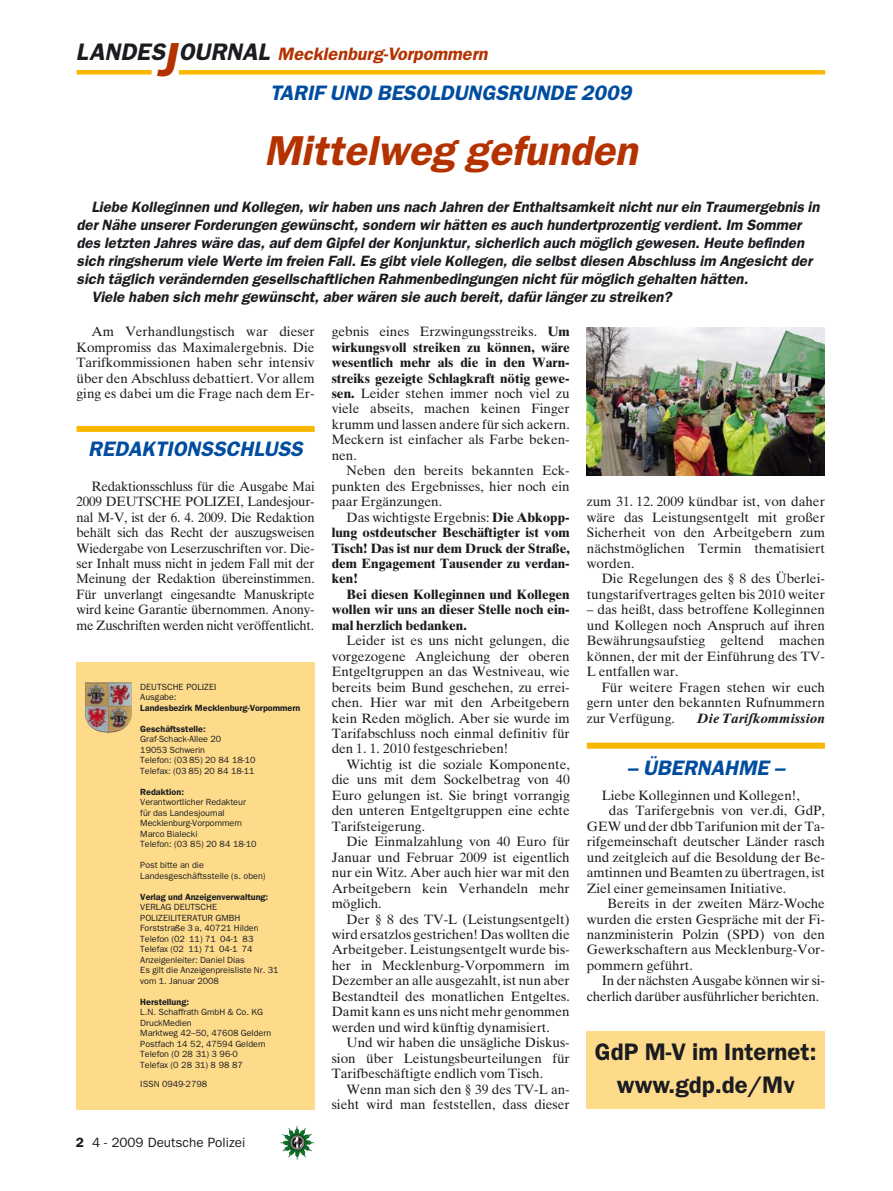
<style>
.page{position:relative;width:893px;height:1191px;background:#fff}
.page>*{position:absolute;margin:0;border:0;box-sizing:border-box;transform-origin:0 0}
.t1{font:italic 600 42px "Franklin Gothic";color:#b43200}
.t2{font:600 24px/33px "Franklin Gothic";color:#1b1c20;text-align:center}
.t3{font:italic 600 21px "Franklin Gothic";color:#004d9f}
.t4{font:italic 600 18px "Franklin Gothic";color:#b43200}
.t5{font:italic 600 15px "Franklin Gothic";color:#1b1c20}
.t6{font:13.5px/15.5px "Times Ten";color:#1b1c20;text-align:justify}
.t7{font:700 13.5px/15.5px "Times Ten";color:#1b1c20;text-align:justify}
.t8{font:13.5px "Franklin Gothic";color:#1b1c20}
.t9{font:italic 700 13.5px "Times Ten";color:#1b1c20}
.t10{font:9px/10.5px "Franklin Gothic";color:#1b1c20}
.t11{font:600 9px "Franklin Gothic";color:#1b1c20}
.s1{font-size:24px;color:#1b1c20}
.s2{font-size:48px}
.s3{font-weight:700}
.s4{font-weight:400}
.s5{font-weight:600}
</style>
<div class="page">
<img style="left:282px;top:1127px;width:32px;height:32px">
<div style="left:77px;top:662px;width:238px;height:448px;background:#fddb8b"></div>
<img style="left:85px;top:682px;width:47px;height:51px">
<hr style="left:77px;top:70px;width:75px;height:4px;background:#f9b700">
<div style="left:179px;top:70px;width:646px;height:5px;background:#f9b700"></div>
<div style="left:77px;top:426px;width:238px;height:6px;background:#f9b700"></div>
<div style="left:587px;top:1031px;width:238px;height:78px;background:#fddb8b"></div>
<img style="left:587px;top:327px;width:238px;height:148px">
<div style="left:587px;top:742px;width:238px;height:6px;background:#f9b700"></div>
<h3 class="t4" style="left:76px;top:48px;width:416px"><span class="s1">LANDES</span><span class="s2">J</span><span class="s1">OURNAL</span> Mecklenburg-Vorpommern</h3>
<h3 class="t3" style="left:270px;top:86px;width:366px">TARIF UND BESOLDUNGSRUNDE 2009</h3>
<h1 class="t1" style="left:264px;top:136px;width:382px">Mittelweg gefunden</h1>
<p class="t5" style="left:91px;top:202px;width:732px">Liebe Kolleginnen und Kollegen, wir haben uns nach Jahren der Enthaltsamkeit nicht nur ein Traumergebnis in</p>
<p class="t5" style="left:77px;top:220px;width:729px">der Nähe unserer Forderungen gewünscht, sondern wir hätten es auch hundertprozentig verdient. Im Sommer</p>
<p class="t5" style="left:77px;top:238px;width:732px">des letzten Jahres wäre das, auf dem Gipfel der Konjunktur, sicherlich auch möglich gewesen. Heute befinden</p>
<p class="t5" style="left:77px;top:256px;width:740px">sich ringsherum viele Werte im freien Fall. Es gibt viele Kollegen, die selbst diesen Abschluss im Angesicht der</p>
<p class="t5" style="left:77px;top:274px;width:676px">sich täglich verändernden gesellschaftlichen Rahmenbedingungen nicht für möglich gehalten hätten.</p>
<p class="t5" style="left:91px;top:292px;width:584px">Viele haben sich mehr gewünscht, aber wären sie auch bereit, dafür länger zu streiken?</p>
<p class="t6" style="left:77px;top:325px;width:240px;text-indent:15px">Am Verhandlungstisch war dieser Kompromiss das Maximalergebnis. Die Tarifkommissionen haben sehr intensiv über den Abschluss debattiert. Vor allem ging es dabei um die Frage nach dem Er-</p>
<p class="t6" style="left:332px;top:325px;width:240px">gebnis eines Erzwingungsstreiks. <span class="s3">Um wirkungsvoll streiken zu können, wäre wesentlich mehr als die in den Warn&shy;streiks gezeigte Schlagkraft nötig gewe&shy;sen.</span> Leider stehen immer noch viel zu viele abseits, machen keinen Finger krumm und lassen andere für sich ackern.<br>Meckern ist einfacher als Farbe beken&shy;nen.</p>
<p class="t6" style="left:332px;top:464px;width:240px;text-indent:15px">Neben den bereits bekannten Eck&shy;punkten des Ergebnisses, hier noch ein paar Ergänzungen.</p>
<p class="t7" style="left:332px;top:510px;width:240px;text-indent:15px"><span class="s4">Das wichtigste Ergebnis:</span> Die Abkopp&shy;lung ostdeutscher Beschäftigter ist vom Tisch! Das ist nur dem Druck der Straße, dem Engagement Tausender zu verdan&shy;ken!</p>
<p class="t7" style="left:332px;top:588px;width:240px;text-indent:15px">Bei diesen Kolleginnen und Kollegen wollen wir uns an dieser Stelle noch ein&shy;mal herzlich bedanken.</p>
<p class="t6" style="left:332px;top:634px;width:240px;text-indent:15px">Leider ist es uns nicht gelungen, die vorgezogene Angleichung der oberen Entgeltgruppen an das Westniveau, wie bereits beim Bund geschehen, zu errei&shy;chen. Hier war mit den Arbeitgebern kein Reden möglich. Aber sie wurde im Tarifabschluss noch einmal definitiv für den 1. 1. 2010 festgeschrieben!</p>
<p class="t6" style="left:332px;top:758px;width:240px;text-indent:15px">Wichtig ist die soziale Komponente, die uns mit dem Sockelbetrag von 40<br>Euro gelungen ist. Sie bringt vorrangig den unteren Entgeltgruppen eine echte Tarifsteigerung.</p>
<p class="t6" style="left:332px;top:835px;width:240px;text-indent:15px">Die Einmalzahlung von 40 Euro für Januar und Februar 2009 ist eigentlich nur ein Witz. Aber auch hier war mit den Arbeitgebern kein Verhandeln mehr möglich.</p>
<p class="t6" style="left:332px;top:912px;width:240px;text-indent:15px">Der § 8 des TV-L (Leistungsentgelt) wird ersatzlos gestrichen! Das wollten die Arbeitgeber. Leistungsentgelt wurde bis&shy;her in Mecklenburg-Vorpommern im Dezember an alle ausgezahlt, ist nun aber Bestandteil des monatlichen Entgeltes.<br>Damit kann es uns nicht mehr genommen werden und wird künftig dynamisiert.</p>
<p class="t6" style="left:332px;top:1036px;width:240px;text-indent:15px">Und wir haben die unsägliche Diskus&shy;sion über Leistungsbeurteilungen für Tarifbeschäftigte endlich vom Tisch.</p>
<p class="t6" style="left:332px;top:1082px;width:240px;text-align:right">Wenn man sich den § 39 des TV-L an&shy;sieht wird man feststellen, dass dieser</p>
<h3 class="t3" style="left:88px;top:441px;width:220px">REDAKTIONSSCHLUSS</h3>
<p class="t6" style="left:77px;top:480px;width:240px;text-indent:15px">Redaktionsschluss für die Ausgabe Mai 2009 DEUTSCHE POLIZEI, Landesjour&shy;nal M-V, ist der 6. 4. 2009. Die Redaktion behält sich das Recht der auszugsweisen Wiedergabe von Leserzuschriften vor. Die&shy;ser Inhalt muss nicht in jedem Fall mit der Meinung der Redaktion übereinstimmen.<br>Für unverlangt eingesandte Manuskripte wird keine Garantie übernommen. Anony&shy;me Zuschriften werden nicht veröffentlicht.</p>
<p class="t10" style="left:140px;top:682px;width:78px">DEUTSCHE POLIZEI<br>Ausgabe:</p>
<p class="t11" style="left:140px;top:704px;width:161px">Landesbezirk Mecklenburg-Vorpommern</p>
<p class="t11" style="left:140px;top:725px;width:67px">Geschäftsstelle:</p>
<p class="t10" style="left:140px;top:734px;width:117px">Graf-Schack-Allee 20<br>19053 Schwerin<br>Telefon: (03 85) 20 84 18-10<br>Telefax: (03 85) 20 84 18-11</p>
<p class="t11" style="left:140px;top:788px;width:45px">Redaktion:</p>
<p class="t10" style="left:140px;top:797px;width:118px">Verantwortlicher Redakteur für das Landesjournal<br>Mecklenburg-Vorpommern<br>Marco Bialecki<br>Telefon: (03 85) 20 84 18-10</p>
<p class="t10" style="left:140px;top:860px;width:127px">Post bitte an die<br>Landesgeschäftsstelle (s. oben)</p>
<p class="t11" style="left:140px;top:893px;width:130px">Verlag und Anzeigenverwaltung:</p>
<p class="t10" style="left:140px;top:902px;width:140px">VERLAG DEUTSCHE<br>POLIZEILITERATUR GMBH<br>Forststraße 3 a, 40721 Hilden<br>Telefon (02 11) 71 04-1 83<br>Telefax (02 11) 71 04-1 74<br>Anzeigenleiter: Daniel Dias<br>Es gilt die Anzeigenpreisliste Nr. 31 vom 1. Januar 2008</p>
<p class="t11" style="left:140px;top:998px;width:50px">Herstellung:</p>
<p class="t10" style="left:140px;top:1007px;width:132px">L.N. Schaffrath GmbH &amp; Co. KG<br>DruckMedien<br>Marktweg 42–50, 47608 Geldern<br>Postfach 14 52, 47594 Geldern<br>Telefon (0 28 31) 3 96-0<br>Telefax (0 28 31) 8 98 87</p>
<p class="t10" style="left:140px;top:1079px;width:68px">ISSN 0949-2798</p>
<p class="t8" style="left:76px;top:1137px;width:171px"><span class="s5">2</span> 4 - 2009 Deutsche Polizei</p>
<p class="t6" style="left:587px;top:495px;width:240px">zum 31. 12. 2009 kündbar ist, von daher wäre das Leistungsentgelt mit großer Sicherheit von den Arbeitgebern zum nächstmöglichen Termin thematisiert worden.</p>
<p class="t6" style="left:587px;top:572px;width:240px;text-align:right">Die Regelungen des § 8 des Überlei&shy;tungstarifvertrages gelten bis 2010 weiter</p>
<p class="t6" style="left:587px;top:603px;width:240px">– das heißt, dass betroffene Kolleginnen und Kollegen noch Anspruch auf ihren Bewährungsaufstieg geltend machen können, der mit der Einführung des TV-L entfallen war.</p>
<p class="t6" style="left:587px;top:680px;width:240px;text-indent:15px">Für weitere Fragen stehen wir euch gern unter den bekannten Rufnummern zur Verfügung.</p>
<p class="t9" style="left:697px;top:713px;width:129px">Die Tarifkommission</p>
<h3 class="t3" style="left:627px;top:760px;width:162px">– ÜBERNAHME –</h3>
<p class="t6" style="left:602px;top:789px;width:200px">Liebe Kolleginnen und Kollegen!,</p>
<p class="t6" style="left:609px;top:804px;width:218px">das Tarifergebnis von ver.di, GdP,</p>
<p class="t6" style="left:587px;top:819px;width:240px">GEW und der dbb Tarifunion mit der Ta-</p>
<p class="t6" style="left:587px;top:835px;width:240px">rifgemeinschaft deutscher Länder rasch</p>
<p class="t6" style="left:587px;top:850px;width:240px">und zeitgleich auf die Besoldung der Be-</p>
<p class="t6" style="left:587px;top:866px;width:240px">amtinnen und Beamten zu übertragen, ist</p>
<p class="t6" style="left:587px;top:881px;width:201px">Ziel einer gemeinsamen Initiative.</p>
<p class="t6" style="left:607px;top:897px;width:219px">Bereits in der zweiten März-Woche</p>
<p class="t6" style="left:587px;top:912px;width:240px">wurden die ersten Gespräche mit der Fi-</p>
<p class="t6" style="left:587px;top:928px;width:240px">nanzministerin Polzin (SPD) von den</p>
<p class="t6" style="left:587px;top:943px;width:240px">Gewerkschaftern aus Mecklenburg-Vor-</p>
<p class="t6" style="left:587px;top:959px;width:107px">pommern geführt.</p>
<p class="t6" style="left:602px;top:974px;width:225px">In der nächsten Ausgabe können wir si-</p>
<p class="t6" style="left:587px;top:989px;width:234px">cherlich darüber ausführlicher berichten.</p>
<h2 class="t2" style="left:595px;top:1037px;width:223px">GdP M-V im Internet: www.gdp.de/Mv</h2>
</div>
